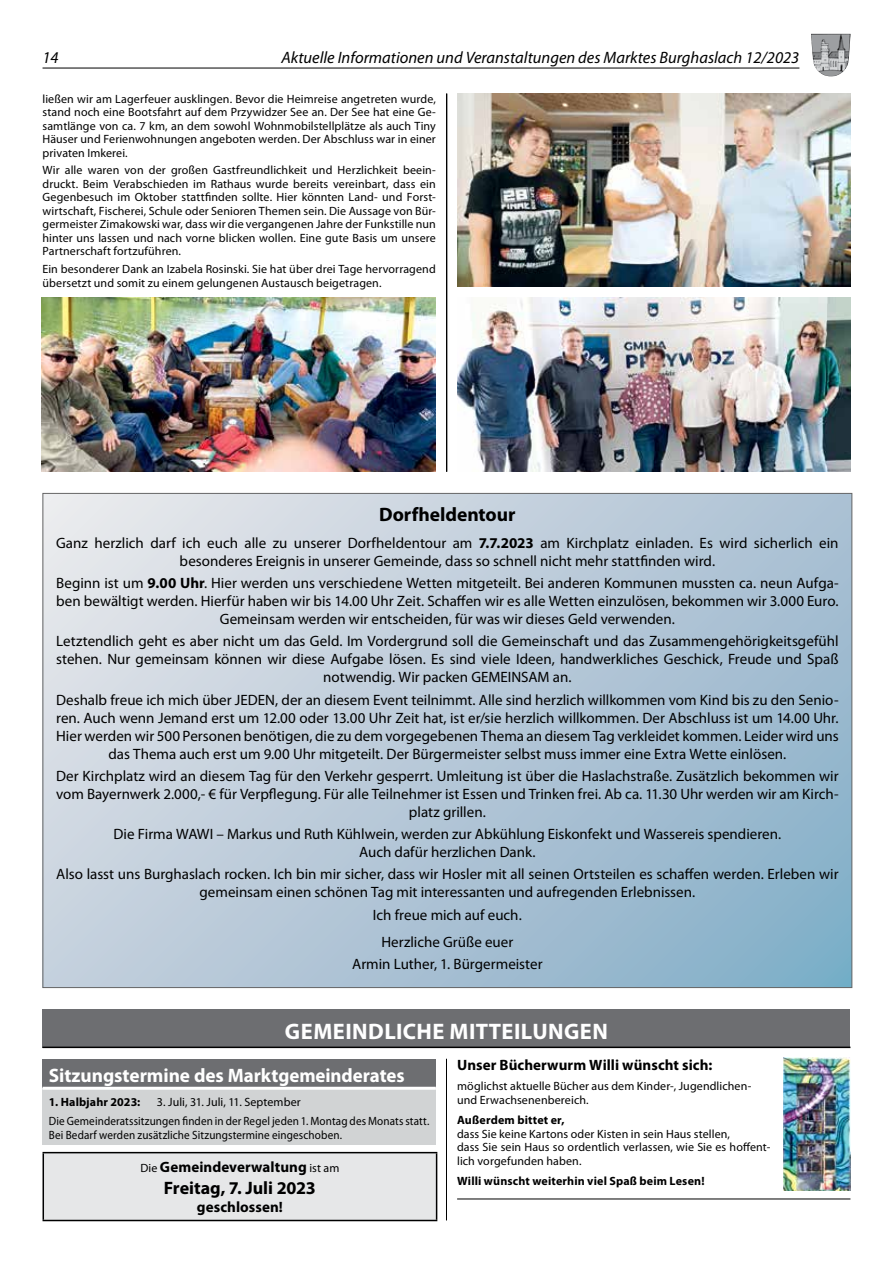
<style>
.page{position:relative;width:893px;height:1263px;background:#fff}
.page>*{position:absolute;margin:0;border:0;box-sizing:border-box;transform-origin:0 0}
.t1{font:700 22.5px "Myriad Pro";letter-spacing:.02em;color:#fff}
.t2{font:700 19.5px "Myriad Pro";letter-spacing:-.005em;color:#fff}
.t3{font:700 19.5px "Myriad Pro";letter-spacing:-.005em;color:#000}
.t4{font:700 18px "Myriad Pro";letter-spacing:-.005em;color:#000}
.t5{font:italic 16.5px "Myriad Pro";color:#000}
.t6{font:15px/18px "Myriad Pro";color:#000;text-align:center}
.t7{font:700 15px "Myriad Pro";letter-spacing:.005em;color:#000}
.t8{font:12px/13.5px "Myriad Pro";letter-spacing:.01em;color:#000}
.t9{font:700 12px "Myriad Pro";letter-spacing:.01em;color:#000}
.t10{font:12px "Myriad Pro";letter-spacing:.01em;color:#000;scale:.93 1}
.s1{font-weight:700}
.s2{font-weight:400;font-size:12px}
</style>
<div class="page">
<hr style="left:446px;top:94px;width:1px;height:378px;background:#000">
<div style="left:43px;top:1009px;width:807px;height:38px;background:#6d6e71"></div>
<hr style="left:43px;top:1046px;width:807px;height:2px;background:#000">
<svg style="left:45px;top:495px;width:805px;height:491px;background:#b7c9d8"></svg>
<img style="left:457px;top:94px;width:393px;height:193px">
<img style="left:41px;top:297px;width:395px;height:175px">
<img style="left:457px;top:297px;width:393px;height:175px">
<div style="left:43px;top:1059px;width:393px;height:29px;background:#6d6e71"></div>
<div style="left:43px;top:1088px;width:393px;height:57px;background:#d1d3d4"></div>
<hr style="left:43px;top:1087px;width:393px;height:3px;background:#fff">
<div style="left:43px;top:1152px;width:394px;height:68px;background:#e6e7e8"></div>
<hr style="left:43px;top:1152px;width:394px;height:1px;background:#000">
<hr style="left:43px;top:1153px;width:1px;height:67px;background:#000">
<hr style="left:436px;top:1153px;width:1px;height:67px;background:#000">
<hr style="left:43px;top:1220px;width:394px;height:1px;background:#000">
<hr style="left:457px;top:1198px;width:393px;height:1px;background:#000">
<img style="left:783px;top:1057px;width:67px;height:134px">
<hr style="left:446px;top:1059px;width:1px;height:161px;background:#000">
<hr style="left:43px;top:68px;width:756px;height:1px;background:#000">
<img style="left:811px;top:34px;width:40px;height:43px">
<p class="t5" style="left:43px;top:48px;width:18px">14</p>
<p class="t5" style="left:281px;top:48px;width:519px">Aktuelle Informationen und Veranstaltungen des Marktes Burghaslach 12/2023</p>
<p class="t8" style="left:43px;top:92px;width:395px;text-align:justify">ließen wir am Lagerfeuer ausklingen. Bevor die Heimreise angetreten wurde, stand noch eine Bootsfahrt auf dem Przywidzer See an. Der See hat eine Ge&shy;samtlänge von ca. 7 km, an dem sowohl Wohnmobilstellplätze als auch Tiny Häuser und Ferienwohnungen angeboten werden. Der Abschluss war in einer privaten Imkerei.</p>
<p class="t8" style="left:43px;top:163px;width:395px;text-align:justify">Wir alle waren von der großen Gastfreundlichkeit und Herzlichkeit beein&shy;druckt. Beim Verabschieden im Rathaus wurde bereits vereinbart, dass ein Gegenbesuch im Oktober stattfinden sollte. Hier könnten Land- und Forst&shy;wirtschaft, Fischerei, Schule oder Senioren Themen sein. Die Aussage von Bür&shy;germeister Zimakowski war, dass wir die vergangenen Jahre der Funkstille nun hinter uns lassen und nach vorne blicken wollen. Eine gute Basis um unsere Partnerschaft fortzuführen.</p>
<p class="t8" style="left:43px;top:262px;width:395px">Ein besonderer Dank an Izabela Rosinski. Sie hat über drei Tage hervorragend übersetzt und somit zu einem gelungenen Austausch beigetragen.</p>
<h2 class="t3" style="left:379px;top:501px;width:138px">Dorfheldentour</h2>
<p class="t6" style="left:56px;top:533px;width:784px">Ganz herzlich darf ich euch alle zu unserer Dorfheldentour am <span class="s1">7.7.2023</span> am Kirchplatz einladen. Es wird sicherlich ein besonderes Ereignis in unserer Gemeinde, dass so schnell nicht mehr stattfinden wird.</p>
<p class="t6" style="left:56px;top:574px;width:784px">Beginn ist um <span class="s1">9.00 Uhr</span>. Hier werden uns verschiedene Wetten mitgeteilt. Bei anderen Kommunen mussten ca. neun Aufga&shy;ben bewältigt werden. Hierfür haben wir bis 14.00 Uhr Zeit. Schaffen wir es alle Wetten einzulösen, bekommen wir 3.000 Euro.<br>Gemeinsam werden wir entscheiden, für was wir dieses Geld verwenden.</p>
<p class="t6" style="left:56px;top:632px;width:784px">Letztendlich geht es aber nicht um das Geld. Im Vordergrund soll die Gemeinschaft und das Zusammengehörigkeitsgefühl stehen. Nur gemeinsam können wir diese Aufgabe lösen. Es sind viele Ideen, handwerkliches Geschick, Freude und Spaß notwendig. Wir packen GEMEINSAM an.</p>
<p class="t6" style="left:56px;top:690px;width:784px">Deshalb freue ich mich über JEDEN, der an diesem Event teilnimmt. Alle sind herzlich willkommen vom Kind bis zu den Senio&shy;ren. Auch wenn Jemand erst um 12.00 oder 13.00 Uhr Zeit hat, ist er/sie herzlich willkommen. Der Abschluss ist um 14.00 Uhr.<br>Hier werden wir 500 Personen benötigen, die zu dem vorgegebenen Thema an diesem Tag verkleidet kommen. Leider wird uns das Thema auch erst um 9.00 Uhr mitgeteilt. Der Bürgermeister selbst muss immer eine Extra Wette einlösen.</p>
<p class="t6" style="left:56px;top:766px;width:784px">Der Kirchplatz wird an diesem Tag für den Verkehr gesperrt. Umleitung ist über die Haslachstraße. Zusätzlich bekommen wir vom Bayernwerk 2.000,- € für Verpflegung. Für alle Teilnehmer ist Essen und Trinken frei. Ab ca. 11.30 Uhr werden wir am Kirch&shy;platz grillen.</p>
<p class="t6" style="left:113px;top:825px;width:669px">Die Firma WAWI – Markus und Ruth Kühlwein, werden zur Abkühlung Eiskonfekt und Wassereis spendieren.<br>Auch dafür herzlichen Dank.</p>
<p class="t6" style="left:56px;top:865px;width:784px">Also lasst uns Burghaslach rocken. Ich bin mir sicher, dass wir Hosler mit all seinen Ortsteilen es schaffen werden. Erleben wir gemeinsam einen schönen Tag mit interessanten und aufregenden Erlebnissen.</p>
<p class="t6" style="left:373px;top:901px;width:150px;line-height:27px">Ich freue mich auf euch.<br>Herzliche Grüße euer</p>
<p class="t6" style="left:352px;top:954px;width:192px">Armin Luther, 1. Bürgermeister</p>
<h1 class="t1" style="left:285px;top:1016px;width:325px">GEMEINDLICHE MITTEILUNGEN</h1>
<h2 class="t2" style="left:49px;top:1062px;width:357px">Sitzungstermine des Marktgemeinderates</h2>
<p class="t9" style="left:49px;top:1094px;width:93px">1. Halbjahr 2023:</p>
<p class="t8" style="left:49px;top:1092px;width:382px;line-height:19.5px;text-indent:108px">3. Juli, 31. Juli, 11. September<br>Die Gemeinderatssitzungen finden in der Regel jeden 1. Montag des Monats statt.</p>
<p class="t10" style="left:49px;top:1127px;width:317px">Bei Bedarf werden zusätzliche Sitzungstermine eingeschoben.</p>
<p class="t7" style="left:140px;top:1157px;width:201px"><span class="s2">Die</span> Gemeindeverwaltung <span class="s2">ist am</span></p>
<p class="t4" style="left:164px;top:1176px;width:154px">Freitag, 7. Juli 2023</p>
<p class="t7" style="left:197px;top:1197px;width:88px">geschlossen!</p>
<p class="t7" style="left:457px;top:1055px;width:257px">Unser Bücherwurm Willi wünscht sich:</p>
<p class="t8" style="left:457px;top:1079px;width:296px">möglichst aktuelle Bücher aus dem Kinder-, Jugendlichen&shy;und Erwachsenenbereich.</p>
<p class="t9" style="left:457px;top:1112px;width:109px">Außerdem bittet er,</p>
<p class="t8" style="left:457px;top:1126px;width:315px">dass Sie keine Kartons oder Kisten in sein Haus stellen,<br>dass Sie sein Haus so ordentlich verlassen, wie Sie es hoffent&shy;lich vorgefunden haben.</p>
<p class="t9" style="left:457px;top:1173px;width:249px">Willi wünscht weiterhin viel Spaß beim Lesen!</p>
</div>
